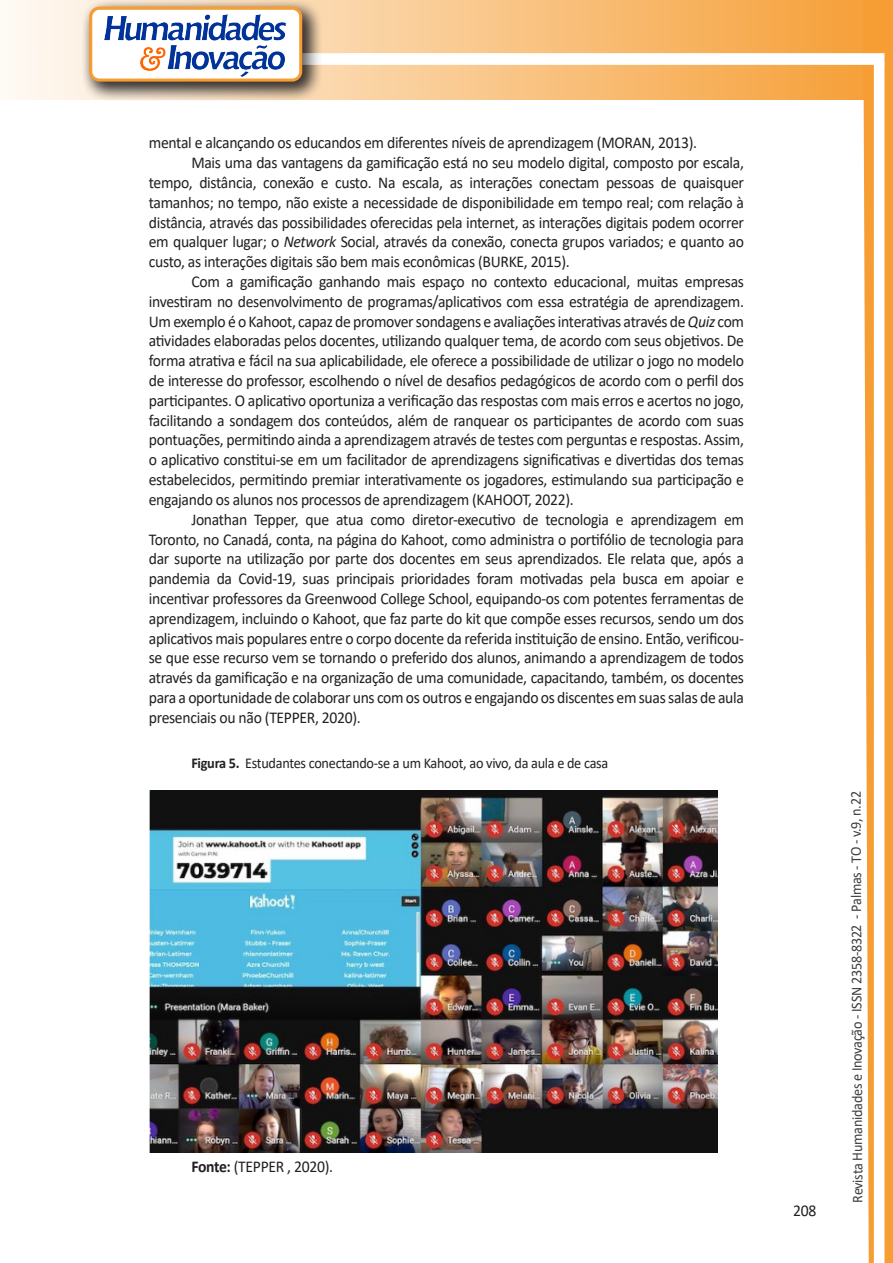
<style>
.page{position:relative;width:893px;height:1263px;background:#fff}
.page>*{position:absolute;margin:0;border:0;box-sizing:border-box;transform-origin:0 0}
.texto{font:16.5px/19.8px "Calibri";letter-spacing:-.02em;color:#231f20;text-align:justify;scale:.95 1}
.texto-2{font:15px "Calibri";letter-spacing:-.02em;color:#231f20;scale:.95 1}
.t1{font:15px "Calibri";letter-spacing:-.025em;color:#3e3e3f;scale:.95 1}
.s1{font-style:italic}
.s2{font-weight:700}
</style>
<div class="page">
<svg style="left:5px;top:0;width:858px;height:100px;background:#f9c484"></svg>
<div style="left:302px;top:53px;width:582px;height:12px;background:#fff;border:2px solid #fff"></div>
<svg style="left:863px;top:0;width:30px;height:1263px"></svg>
<div style="left:81px;top:0;width:241px;height:102px;background:#231f20;opacity:.75"></div>
<div style="left:91px;top:8px;width:210px;height:72px;background:#fff;border-radius:9px"></div>
<img style="left:104px;top:14px;width:181px;height:62px">
<div style="left:89px;top:7px;width:213px;height:75px;border:3px solid #f69e34;border-radius:9px"></div>
<img style="left:149px;top:791px;width:568px;height:362px">
<p class="texto" style="left:149px;top:133px;width:579px">mental e alcançando os educandos em diferentes níveis de aprendizagem (MORAN, 2013).</p>
<p class="texto" style="left:149px;top:152px;width:628px;text-indent:43px">Mais uma das vantagens da gamificação está no seu modelo digital, composto por escala, tempo, distância, conexão e custo. Na escala, as interações conectam pessoas de quaisquer tamanhos; no tempo, não existe a necessidade de disponibilidade em tempo real; com relação à distância, através das possibilidades oferecidas pela internet, as interações digitais podem ocorrer em qualquer lugar; o <span class="s1">Network</span> Social, através da conexão, conecta grupos variados; e quanto ao custo, as interações digitais são bem mais econômicas (BURKE, 2015).</p>
<p class="texto" style="left:149px;top:271px;width:628px;text-indent:43px">Com a gamificação ganhando mais espaço no contexto educacional, muitas empresas investiram no desenvolvimento de programas/aplicativos com essa estratégia de aprendizagem.<br>Um exemplo é o Kahoot, capaz de promover sondagens e avaliações interativas através de <span class="s1">Quiz</span> com atividades elaboradas pelos docentes, utilizando qualquer tema, de acordo com seus objetivos. De forma atrativa e fácil na sua aplicabilidade, ele oferece a possibilidade de utilizar o jogo no modelo de interesse do professor, escolhendo o nível de desafios pedagógicos de acordo com o perfil dos participantes. O aplicativo oportuniza a verificação das respostas com mais erros e acertos no jogo, facilitando a sondagem dos conteúdos, além de ranquear os participantes de acordo com suas pontuações, permitindo ainda a aprendizagem através de testes com perguntas e respostas. Assim, o aplicativo constitui-se em um facilitador de aprendizagens significativas e divertidas dos temas estabelecidos, permitindo premiar interativamente os jogadores, estimulando sua participação e engajando os alunos nos processos de aprendizagem (KAHOOT, 2022).</p>
<p class="texto" style="left:149px;top:509px;width:628px;text-indent:43px">Jonathan Tepper, que atua como diretor-executivo de tecnologia e aprendizagem em Toronto, no Canadá, conta, na página do Kahoot, como administra o portifólio de tecnologia para dar suporte na utilização por parte dos docentes em seus aprendizados. Ele relata que, após a pandemia da Covid-19, suas principais prioridades foram motivadas pela busca em apoiar e incentivar professores da Greenwood College School, equipando-os com potentes ferramentas de aprendizagem, incluindo o Kahoot, que faz parte do kit que compõe esses recursos, sendo um dos aplicativos mais populares entre o corpo docente da referida instituição de ensino. Então, verificou&shy;se que esse recurso vem se tornando o preferido dos alunos, animando a aprendizagem de todos através da gamificação e na organização de uma comunidade, capacitando, também, os docentes para a oportunidade de colaborar uns com os outros e engajando os discentes em suas salas de aula presenciais ou não (TEPPER, 2020).</p>
<p class="texto-2" style="left:191px;top:752px;width:440px"><span class="s2">Figura 5.</span> Estudantes conectando-se a um Kahoot, ao vivo, da aula e de casa</p>
<p class="texto" style="left:191px;top:1157px;width:151px"><span class="s2">Fonte:</span> (TEPPER , 2020).</p>
<p class="texto" style="left:793px;top:1200px;width:26px">208</p>
<p class="t1" style="left:846px;top:1203px;width:435px;rotate:-90deg">Revista Humanidades e Inovação - ISSN 2358-8322 - Palmas - TO - v.9, n.22</p>
</div>
